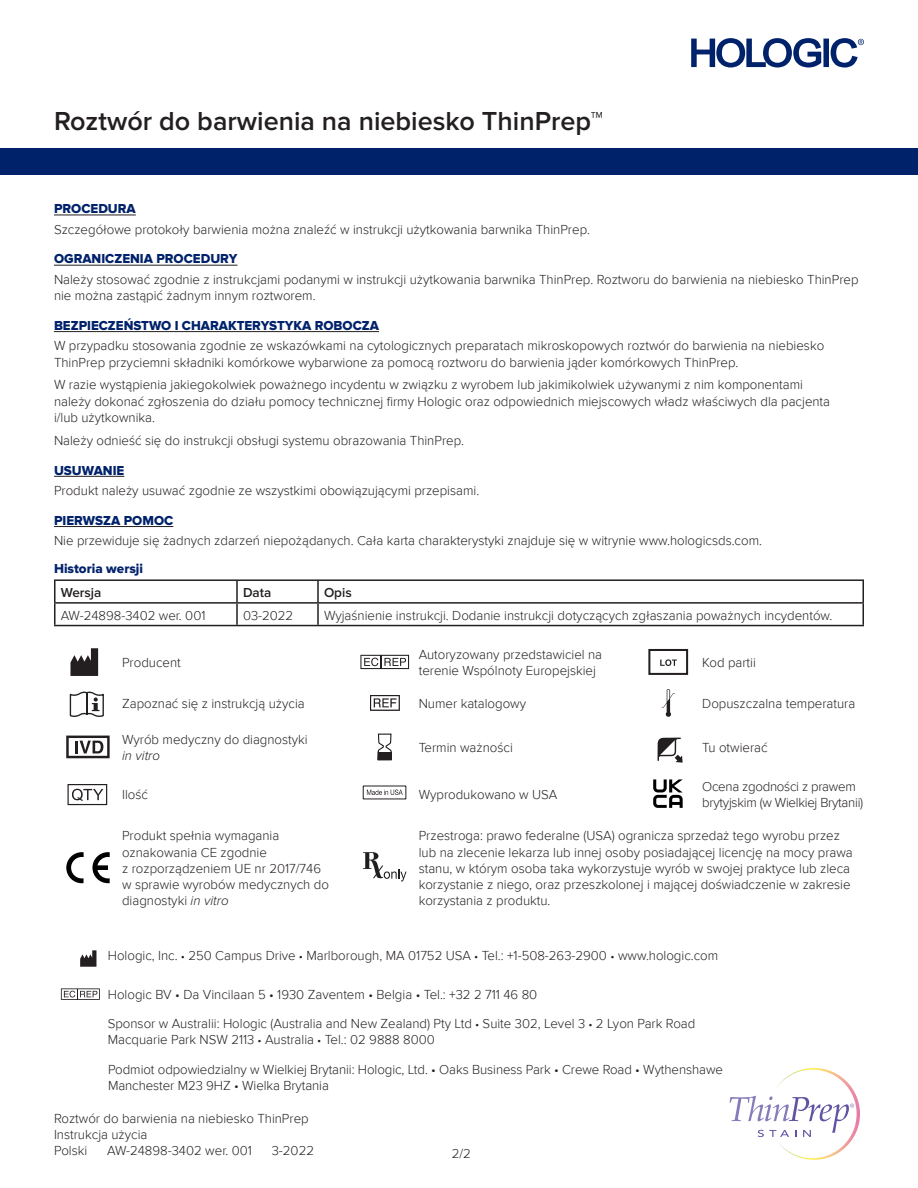
<style>
.page{position:relative;width:918px;height:1188px;background:#fff}
.page>*{position:absolute;margin:0;border:0;box-sizing:border-box;transform-origin:0 0}
.t1{font:600 27px "Proxima Nova";color:#231f20}
.Text{font:300 13.5px/16.2px "Proxima Nova";color:#231f20}
.Text_with_space_befo{font:300 13.5px/16.2px "Proxima Nova";color:#231f20}
.Section_name{font:13.5px "Proxima Nova Extrabld";color:#00226b}
.Text-2{font:300 13.5px/16.2px "Proxima Nova";letter-spacing:-.02em;color:#231f20}
.Subheading{font:13.5px "Proxima Nova Extrabld";color:#00226b}
.Subheading-2{font:600 13.5px "Proxima Nova";color:#231f20}
.s1{font-style:italic}
.s2{font-size:12px}
</style>
<div class="page">
<div style="left:0;top:149px;width:918px;height:26px;background:#00226b"></div>
<svg style="left:691px;top:38px;width:173px;height:30px"></svg>
<svg style="left:730px;top:1068px;width:130px;height:92px"></svg>
<hr style="left:54px;top:215px;width:82px;height:1px;background:#231f20">
<hr style="left:54px;top:265px;width:183px;height:1px;background:#231f20">
<hr style="left:54px;top:331px;width:325px;height:1px;background:#231f20">
<hr style="left:54px;top:476px;width:70px;height:1px;background:#231f20">
<hr style="left:54px;top:526px;width:119px;height:1px;background:#231f20">
<hr style="left:54px;top:579px;width:183px;height:2px;background:#231f20">
<hr style="left:54px;top:581px;width:2px;height:21px;background:#231f20">
<hr style="left:237px;top:579px;width:81px;height:2px;background:#231f20">
<hr style="left:236px;top:581px;width:2px;height:21px;background:#231f20">
<hr style="left:318px;top:579px;width:546px;height:2px;background:#231f20">
<hr style="left:317px;top:581px;width:2px;height:21px;background:#231f20">
<hr style="left:862px;top:581px;width:2px;height:21px;background:#231f20">
<hr style="left:54px;top:602px;width:183px;height:2px;background:#231f20">
<hr style="left:54px;top:604px;width:2px;height:21px;background:#231f20">
<hr style="left:237px;top:602px;width:81px;height:2px;background:#231f20">
<hr style="left:236px;top:604px;width:2px;height:21px;background:#231f20">
<hr style="left:318px;top:602px;width:546px;height:2px;background:#231f20">
<hr style="left:317px;top:604px;width:2px;height:21px;background:#231f20">
<hr style="left:862px;top:604px;width:2px;height:21px;background:#231f20">
<hr style="left:54px;top:625px;width:183px;height:1px;background:#231f20">
<hr style="left:237px;top:625px;width:81px;height:1px;background:#231f20">
<hr style="left:318px;top:625px;width:546px;height:1px;background:#231f20">
<svg style="left:70px;top:648px;width:28px;height:28px"></svg>
<svg style="left:360px;top:655px;width:49px;height:14px"></svg>
<svg style="left:660px;top:659px;width:17px;height:7px"></svg>
<div style="left:648px;top:649px;width:40px;height:26px;border:2px solid #231f20"></div>
<svg style="left:70px;top:692px;width:34px;height:25px"></svg>
<img style="left:370px;top:695px;width:29px;height:16px">
<svg style="left:662px;top:689px;width:13px;height:28px"></svg>
<svg style="left:66px;top:736px;width:44px;height:22px"></svg>
<svg style="left:377px;top:734px;width:15px;height:26px"></svg>
<div style="left:378px;top:753px;width:13px;height:6px;background:#231f20"></div>
<div style="left:378px;top:752px;width:14px;height:8px;border:1px solid #231f20"></div>
<svg style="left:657px;top:737px;width:26px;height:26px"></svg>
<svg style="left:68px;top:784px;width:39px;height:21px"></svg>
<svg style="left:367px;top:790px;width:36px;height:5px"></svg>
<svg style="left:653px;top:779px;width:30px;height:29px"></svg>
<svg style="left:66px;top:852px;width:18px;height:31px"></svg>
<svg style="left:92px;top:852px;width:18px;height:31px"></svg>
<svg style="left:363px;top:852px;width:44px;height:29px"></svg>
<svg style="left:80px;top:950px;width:16px;height:17px"></svg>
<svg style="left:61px;top:988px;width:39px;height:12px"></svg>
<h1 class="t1" style="left:54px;top:106px;width:551px">Roztwór do barwienia na niebiesko ThinPrep™</h1>
<p class="Section_name" style="left:54px;top:201px;width:83px">PROCEDURA</p>
<p class="Text_with_space_befo" style="left:54px;top:221px;width:537px">Szczegółowe protokoły barwienia można znaleźć w instrukcji użytkowania barwnika ThinPrep.</p>
<p class="Section_name" style="left:54px;top:251px;width:185px">OGRANICZENIA PROCEDURY</p>
<p class="Text_with_space_befo" style="left:54px;top:271px;width:806px">Należy stosować zgodnie z instrukcjami podanymi w instrukcji użytkowania barwnika ThinPrep. Roztworu do barwienia na niebiesko ThinPrep nie można zastąpić żadnym innym roztworem.</p>
<p class="Section_name" style="left:54px;top:318px;width:326px">BEZPIECZEŃSTWO I CHARAKTERYSTYKA ROBOCZA</p>
<p class="Text_with_space_befo" style="left:54px;top:338px;width:772px">W przypadku stosowania zgodnie ze wskazówkami na cytologicznych preparatach mikroskopowych roztwór do barwienia na niebiesko<br>ThinPrep przyciemni składniki komórkowe wybarwione za pomocą roztworu do barwienia jąder komórkowych ThinPrep.</p>
<p class="Text_with_space_befo" style="left:54px;top:377px;width:778px">W razie wystąpienia jakiegokolwiek poważnego incydentu w związku z wyrobem lub jakimikolwiek używanymi z nim komponentami należy dokonać zgłoszenia do działu pomocy technicznej firmy Hologic oraz odpowiednich miejscowych władz właściwych dla pacjenta i/lub użytkownika.</p>
<p class="Text_with_space_befo" style="left:54px;top:432px;width:411px">Należy odnieść się do instrukcji obsługi systemu obrazowania ThinPrep.</p>
<p class="Section_name" style="left:54px;top:462px;width:72px">USUWANIE</p>
<p class="Text_with_space_befo" style="left:54px;top:483px;width:427px">Produkt należy usuwać zgodnie ze wszystkimi obowiązującymi przepisami.</p>
<p class="Section_name" style="left:54px;top:512px;width:121px">PIERWSZA POMOC</p>
<p class="Text_with_space_befo" style="left:54px;top:533px;width:710px">Nie przewiduje się żadnych zdarzeń niepożądanych. Cała karta charakterystyki znajduje się w witrynie www.hologicsds.com.</p>
<p class="Subheading" style="left:54px;top:561px;width:91px">Historia wersji</p>
<p class="Subheading-2" style="left:61px;top:585px;width:42px">Wersja</p>
<p class="Subheading-2" style="left:243px;top:585px;width:30px">Data</p>
<p class="Subheading-2" style="left:324px;top:585px;width:29px">Opis</p>
<p class="Text" style="left:61px;top:607px;width:146px">AW-24898-3402 wer. 001</p>
<p class="Text" style="left:243px;top:607px;width:52px">03-2022</p>
<p class="Text" style="left:324px;top:607px;width:510px">Wyjaśnienie instrukcji. Dodanie instrukcji dotyczących zgłaszania poważnych incydentów.</p>
<p class="Text" style="left:122px;top:655px;width:60px">Producent</p>
<p class="Text" style="left:419px;top:647px;width:185px">Autoryzowany przedstawiciel na terenie Wspólnoty Europejskiej</p>
<p class="Text" style="left:702px;top:655px;width:55px">Kod partii</p>
<p class="Text" style="left:122px;top:696px;width:184px">Zapoznać się z instrukcją użycia</p>
<p class="Text" style="left:419px;top:696px;width:109px">Numer katalogowy</p>
<p class="Text" style="left:702px;top:696px;width:155px">Dopuszczalna temperatura</p>
<p class="Text" style="left:122px;top:732px;width:187px">Wyrób medyczny do diagnostyki <span class="s1">in vitro</span></p>
<p class="Text" style="left:419px;top:740px;width:96px">Termin ważności</p>
<p class="Text" style="left:702px;top:740px;width:67px">Tu otwierać</p>
<p class="Text" style="left:122px;top:787px;width:27px">Ilość</p>
<p class="Text" style="left:419px;top:787px;width:140px">Wyprodukowano w USA</p>
<p class="Text-2" style="left:702px;top:778px;width:163px">Ocena zgodności z prawem brytyjskim (w Wielkiej Brytanii)</p>
<p class="Text" style="left:122px;top:828px;width:208px">Produkt spełnia wymagania oznakowania CE zgodnie<br>z rozporządzeniem UE nr 2017/746 w sprawie wyrobów medycznych do diagnostyki <span class="s1">in vitro</span></p>
<p class="Text" style="left:419px;top:828px;width:436px">Przestroga: prawo federalne (USA) ogranicza sprzedaż tego wyrobu przez lub na zlecenie lekarza lub innej osoby posiadającej licencję na mocy prawa stanu, w którym osoba taka wykorzystuje wyrób w swojej praktyce lub zleca korzystanie z niego, oraz przeszkolonej i mającej doświadczenie w zakresie korzystania z produktu.</p>
<p class="Text" style="left:108px;top:947px;width:612px">Hologic, Inc. <span class="s2">•</span> 250 Campus Drive <span class="s2">•</span> Marlborough, MA 01752 USA <span class="s2">•</span> Tel.: +1-508-263-2900 <span class="s2">•</span> www.hologic.com</p>
<p class="Text" style="left:108px;top:986px;width:431px">Hologic BV • Da Vincilaan 5 • 1930 Zaventem • Belgia • Tel.: +32 2 711 46 80</p>
<p class="Text" style="left:108px;top:1016px;width:589px">Sponsor w Australii: Hologic (Australia and New Zealand) Pty Ltd <span class="s2">•</span> Suite 302, Level 3 <span class="s2">•</span> 2 Lyon Park Road<br>Macquarie Park NSW 2113 <span class="s2">•</span> Australia <span class="s2">•</span> Tel.: 02 9888 8000</p>
<p class="Text" style="left:108px;top:1061px;width:617px">Podmiot odpowiedzialny w Wielkiej Brytanii: Hologic, Ltd. • Oaks Business Park • Crewe Road • Wythenshawe<br>Manchester M23 9HZ • Wielka Brytania</p>
<p class="Text" style="left:54px;top:1111px;width:256px">Roztwór do barwienia na niebiesko ThinPrep<br>Instrukcja użycia<br>Polski</p>
<p class="Text" style="left:107px;top:1143px;width:146px">AW-24898-3402 wer. 001</p>
<p class="Text" style="left:272px;top:1143px;width:44px">3-2022</p>
<p class="Text" style="left:452px;top:1146px;width:21px">2/2</p>
</div>
